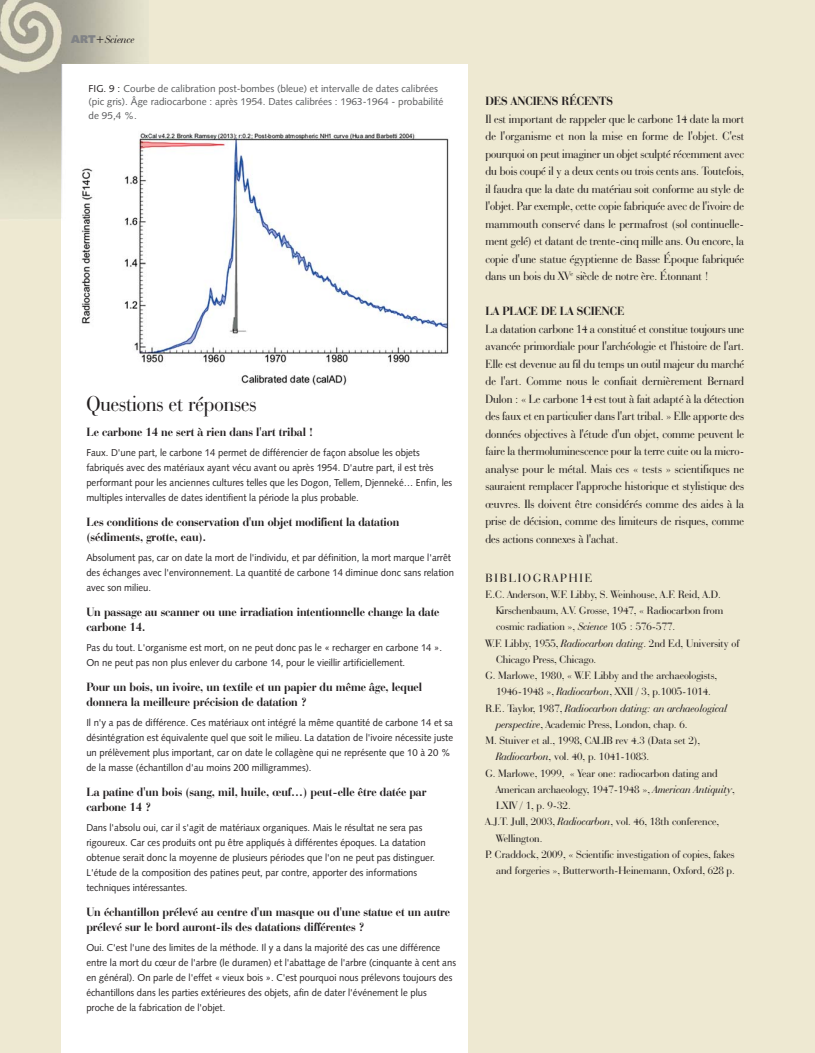
<style>
.page{position:relative;width:815px;height:1053px;background:#fff}
.page>*{position:absolute;margin:0;border:0;box-sizing:border-box;transform-origin:0 0}
.t1{font:22.5px "Bauer Bodoni BT";color:#231f20;scale:.95 1}
.t2{font:12.5px/17.5px "Bauer Bodoni BT";color:#231f20;text-align:justify;scale:.95 1}
.t3{font:700 12.5px/15px "Bauer Bodoni BT";color:#231f20;scale:.95 1}
.t4{font:12.5px "Bauer Bodoni BT";letter-spacing:.15em;color:#231f20}
.t5{font:11.25px "Bauer Bodoni BT";color:#231f20}
.t6{font:italic 11.25px "Bauer Bodoni BT";color:#231f20}
.t7{font:10px/15px "Syntax";color:#231f20;scale:.95 1}
.t8{font:10px/13.8px "Syntax";color:#58595b}
.s1{font-family:"Syntax";font-weight:900;font-style:normal;color:#808285}
.s2{color:#231f20}
.s3{font-style:italic}
.s4{font-style:normal}
</style>
<div class="page">
<div style="left:0;top:0;width:815px;height:1052px;background:#eee9d2"></div>
<div style="left:61px;top:65px;width:407px;height:987px;background:#fff"></div>
<img style="left:81px;top:133px;width:368px;height:253px">
<img style="left:0;top:0;width:149px;height:221px">
<p class="t6" style="left:71px;top:35px;width:65px"><span class="s1">ART</span>+Science</p>
<p class="t8" style="left:89px;top:82px;width:357px"><span class="s2">FIG. 9 :</span> Courbe de calibration post-bombes (bleue) et intervalle de dates calibrées (pic gris). Âge radiocarbone : après 1954. Dates calibrées : 1963-1964 - probabilité de 95,4 %.</p>
<h1 class="t1" style="left:86px;top:395px;width:181px">Questions et réponses</h1>
<p class="t3" style="left:86px;top:425px;width:240px">Le carbone 14 ne sert à rien dans l'art tribal !</p>
<p class="t7" style="left:86px;top:446px;width:387px">Faux. D'une part, le carbone 14 permet de différencier de façon absolue les objets fabriqués avec des matériaux ayant vécu avant ou après 1954. D'autre part, il est très performant pour les anciennes cultures telles que les Dogon, Tellem, Djenneké… Enfin, les multiples intervalles de dates identifient la période la plus probable.</p>
<p class="t3" style="left:86px;top:515px;width:331px">Les conditions de conservation d'un objet modifient la datation (sédiments, grotte, eau).</p>
<p class="t7" style="left:86px;top:551px;width:389px">Absolument pas, car on date la mort de l'individu, et par définition, la mort marque l'arrêt des échanges avec l'environnement. La quantité de carbone 14 diminue donc sans relation avec son milieu.</p>
<p class="t3" style="left:86px;top:605px;width:373px">Un passage au scanner ou une irradiation intentionnelle change la date carbone 14.</p>
<p class="t7" style="left:86px;top:641px;width:376px">Pas du tout. L'organisme est mort, on ne peut donc pas le « recharger en carbone 14 ».<br>On ne peut pas non plus enlever du carbone 14, pour le vieillir artificiellement.</p>
<p class="t3" style="left:86px;top:680px;width:355px">Pour un bois, un ivoire, un textile et un papier du même âge, lequel donnera la meilleure précision de datation ?</p>
<p class="t7" style="left:86px;top:716px;width:388px">Il n'y a pas de différence. Ces matériaux ont intégré la même quantité de carbone 14 et sa désintégration est équivalente quel que soit le milieu. La datation de l'ivoire nécessite juste un prélèvement plus important, car on date le collagène qui ne représente que 10 à 20 % de la masse (échantillon d'au moins 200 milligrammes).</p>
<p class="t3" style="left:86px;top:785px;width:360px">La patine d'un bois (sang, mil, huile, œuf…) peut-elle être datée par carbone 14 ?</p>
<p class="t7" style="left:86px;top:821px;width:369px">Dans l'absolu oui, car il s'agit de matériaux organiques. Mais le résultat ne sera pas rigoureux. Car ces produits ont pu être appliqués à différentes époques. La datation obtenue serait donc la moyenne de plusieurs périodes que l'on ne peut pas distinguer.<br>L'étude de la composition des patines peut, par contre, apporter des informations techniques intéressantes.</p>
<p class="t3" style="left:86px;top:905px;width:384px">Un échantillon prélevé au centre d'un masque ou d'une statue et un autre prélevé sur le bord auront-ils des datations différentes ?</p>
<p class="t7" style="left:86px;top:941px;width:391px">Oui. C'est l'une des limites de la méthode. Il y a dans la majorité des cas une différence entre la mort du cœur de l'arbre (le duramen) et l'abattage de l'arbre (cinquante à cent ans en général). On parle de l'effet « vieux bois ». C'est pourquoi nous prélevons toujours des échantillons dans les parties extérieures des objets, afin de dater l'événement le plus proche de la fabrication de l'objet.</p>
<p class="t3" style="left:485px;top:95px;width:136px">DES ANCIENS RÉCENTS</p>
<p class="t2" style="left:485px;top:111px;width:274px">Il est important de rappeler que le carbone 14 date la mort de l'organisme et non la mise en forme de l'objet. C'est pourquoi on peut imaginer un objet sculpté récemment avec du bois coupé il y a deux cents ou trois cents ans. Toutefois, il faudra que la date du matériau soit conforme au style de l'objet. Par exemple, cette copie fabriquée avec de l'ivoire de mammouth conservé dans le permafrost (sol continuelle&shy;ment gelé) et datant de trente-cinq mille ans. Ou encore, la copie d'une statue égyptienne de Basse Époque fabriquée dans un bois du XV<sup>e</sup> siècle de notre ère. Étonnant !</p>
<p class="t3" style="left:485px;top:305px;width:148px">LA PLACE DE LA SCIENCE</p>
<p class="t2" style="left:485px;top:321px;width:274px">La datation carbone 14 a constitué et constitue toujours une avancée primordiale pour l'archéologie et l'histoire de l'art.<br>Elle est devenue au fil du temps un outil majeur du marché de l'art. Comme nous le confiait dernièrement Bernard Dulon : « Le carbone 14 est tout à fait adapté à la détection des faux et en particulier dans l'art tribal. » Elle apporte des données objectives à l'étude d'un objet, comme peuvent le faire la thermoluminescence pour la terre cuite ou la micro&shy;analyse pour le métal. Mais ces « tests » scientifiques ne sauraient remplacer l'approche historique et stylistique des œuvres. Ils doivent être considérés comme des aides à la prise de décision, comme des limiteurs de risques, comme des actions connexes à l'achat.</p>
<p class="t4" style="left:485px;top:573px;width:109px">BIBLIOGRAPHIE</p>
<p class="t5" style="left:485px;top:590px;width:237px">E.C. Anderson, W.F. Libby, S. Weinhouse, A.F. Reid, A.D.</p>
<p class="t5" style="left:496px;top:606px;width:229px">Kirschenbaum, A.V. Grosse, 1947, « Radiocarbon from</p>
<p class="t5" style="left:496px;top:622px;width:181px">cosmic radiation », <span class="s3">Science</span> 105 : 576-577.</p>
<p class="t5" style="left:485px;top:639px;width:255px">W.F. Libby, 1955, <span class="s3">Radiocarbon dating</span>. 2nd Ed, University of</p>
<p class="t5" style="left:496px;top:655px;width:102px">Chicago Press, Chicago.</p>
<p class="t5" style="left:485px;top:671px;width:233px">G. Marlowe, 1980, « W.F. Libby and the archaeologists,</p>
<p class="t5" style="left:496px;top:687px;width:216px">1946-1948 », <span class="s3">Radiocarbon</span>, XXII / 3, p.1005-1014.</p>
<p class="t6" style="left:485px;top:703px;width:244px"><span class="s4">R.E. Taylor, 1987,</span> Radiocarbon dating: an archaeological</p>
<p class="t5" style="left:496px;top:720px;width:193px"><span class="s3">perspective</span>, Academic Press, London, chap. 6.</p>
<p class="t5" style="left:485px;top:736px;width:216px">M. Stuiver et al., 1998, CALIB rev 4.3 (Data set 2),</p>
<p class="t5" style="left:496px;top:752px;width:155px"><span class="s3">Radiocarbon</span>, vol. 40, p. 1041-1083.</p>
<p class="t5" style="left:485px;top:769px;width:234px">G. Marlowe, 1999, « Year one: radiocarbon dating and</p>
<p class="t5" style="left:496px;top:785px;width:240px">American archaeology, 1947-1948 », <span class="s3">American Antiquity</span>,</p>
<p class="t5" style="left:496px;top:801px;width:76px">LXIV / 1, p. 9-32.</p>
<p class="t5" style="left:485px;top:817px;width:235px">A.J.T. Jull, 2003, <span class="s3">Radiocarbon</span>, vol. 46, 18th conference,</p>
<p class="t5" style="left:496px;top:834px;width:48px">Wellington.</p>
<p class="t5" style="left:485px;top:850px;width:251px">P. Craddock, 2009, « Scientific investigation of copies, fakes</p>
<p class="t5" style="left:496px;top:866px;width:240px">and forgeries », Butterworth-Heinemann, Oxford, 628 p.</p>
</div>
